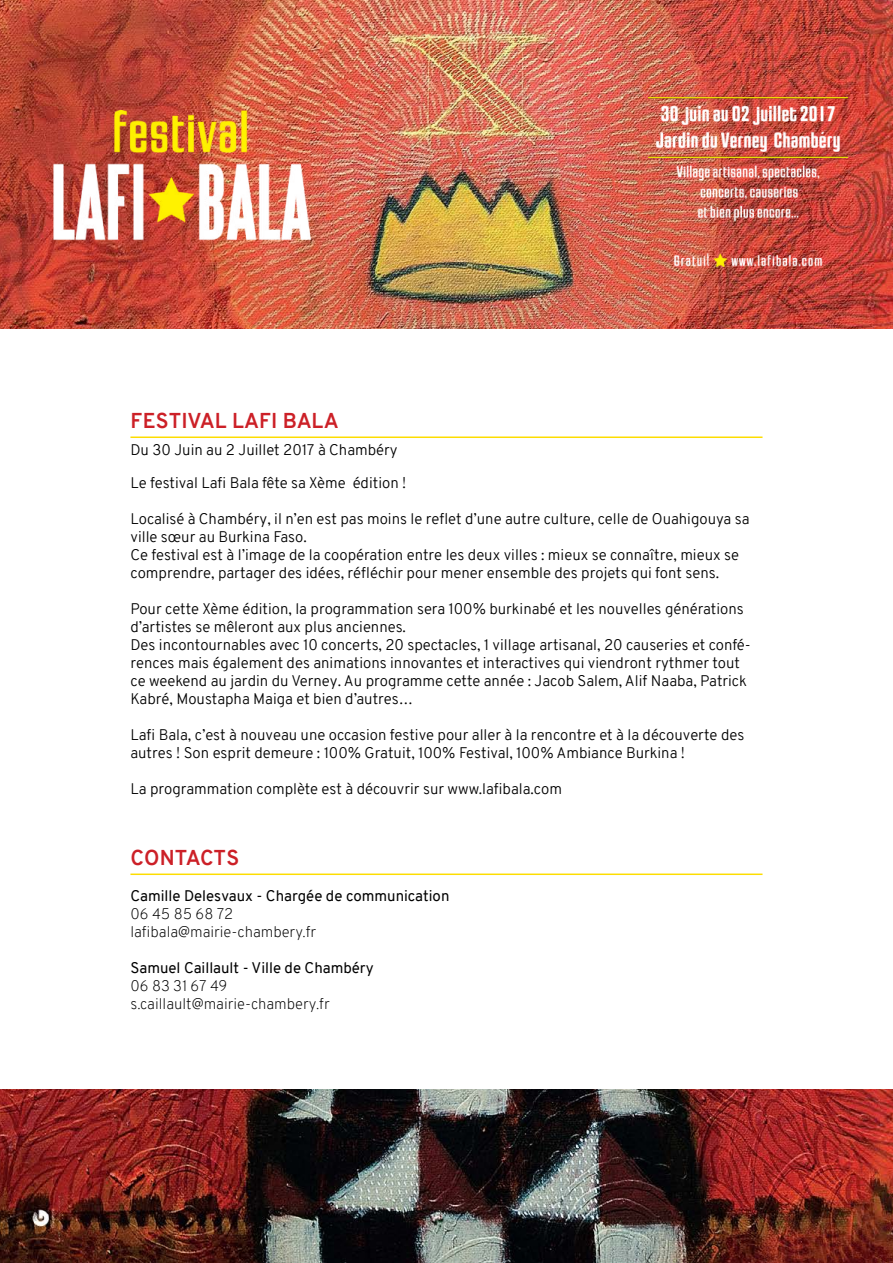
<style>
.page{position:relative;width:893px;height:1263px;background:#fff}
.page>*{position:absolute;margin:0;border:0;box-sizing:border-box;transform-origin:0 0}
.t1{font:700 21px "Overpass";letter-spacing:.005em;color:#cc2027}
.t2{font:300 15px/18px "Overpass";color:#000}
.t3{font:200 15px/18px "Overpass";color:#000}
.t4{font:15px "Overpass";color:#000}
</style>
<div class="page">
<img style="left:0;top:0;width:893px;height:1263px">
<img style="left:43px;top:111px;width:275px;height:138px">
<img style="left:645px;top:93px;width:205px;height:173px">
<div style="left:0;top:330px;width:893px;height:759px;background:#fff"></div>
<hr style="left:130px;top:436px;width:632px;height:2px;background:#fddd00">
<hr style="left:130px;top:873px;width:632px;height:2px;background:#fddd00">
<h1 class="t1" style="left:131px;top:406px;width:210px">FESTIVAL LAFI BALA</h1>
<p class="t2" style="left:130px;top:441px;width:269px">Du 30 Juin au 2 Juillet 2017 à Chambéry</p>
<p class="t2" style="left:130px;top:473px;width:277px">Le festival Lafi Bala fête sa Xème édition !</p>
<p class="t2" style="left:130px;top:509px;width:621px">Localisé à Chambéry, il n’en est pas moins le reflet d’une autre culture, celle de Ouahigouya sa ville sœur au Burkina Faso.<br>Ce festival est à l’image de la coopération entre les deux villes : mieux se connaître, mieux se comprendre, partager des idées, réfléchir pour mener ensemble des projets qui font sens.</p>
<p class="t2" style="left:130px;top:599px;width:622px">Pour cette Xème édition, la programmation sera 100% burkinabé et les nouvelles générations d’artistes se mêleront aux plus anciennes.<br>Des incontournables avec 10 concerts, 20 spectacles, 1 village artisanal, 20 causeries et confé&shy;rences mais également des animations innovantes et interactives qui viendront rythmer tout ce weekend au jardin du Verney. Au programme cette année : Jacob Salem, Alif Naaba, Patrick Kabré, Moustapha Maiga et bien d’autres…</p>
<p class="t2" style="left:130px;top:725px;width:615px">Lafi Bala, c’est à nouveau une occasion festive pour aller à la rencontre et à la découverte des autres ! Son esprit demeure : 100% Gratuit, 100% Festival, 100% Ambiance Burkina !</p>
<p class="t2" style="left:130px;top:779px;width:433px">La programmation complète est à découvrir sur www.lafibala.com</p>
<h1 class="t1" style="left:131px;top:843px;width:110px">CONTACTS</h1>
<p class="t4" style="left:130px;top:885px;width:320px">Camille Delesvaux - Chargée de communication</p>
<p class="t3" style="left:130px;top:905px;width:187px">06 45 85 68 72 lafibala@mairie-chambery.fr</p>
<p class="t4" style="left:130px;top:957px;width:245px">Samuel Caillault - Ville de Chambéry</p>
<p class="t3" style="left:130px;top:977px;width:201px">06 83 31 67 49 s.caillault@mairie-chambery.fr</p>
</div>
